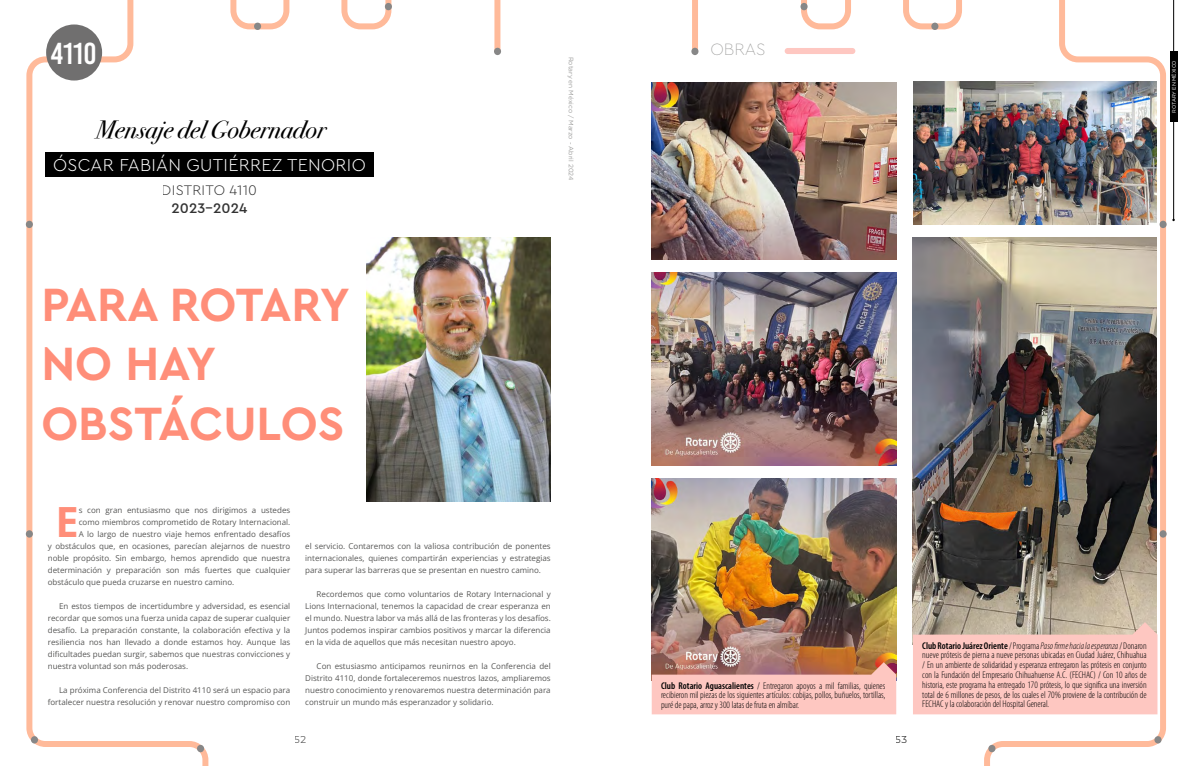
<style>
.page{position:relative;width:1202px;height:766px;background:#fff}
.page>*{position:absolute;margin:0;border:0;box-sizing:border-box;transform-origin:0 0}
.t1{font:700 48.9px/59.4px "Cera Pro";color:#ff8e79}
.t2{font:700 41.6px "Open Sans";color:#ff8e79}
.t3{font:30.3px "Bebas Kai";color:#fff}
.t4{font:italic 25px "Bodoni Svty Two OSITCTT";color:#000}
.t5{font:300 18px "Cera Pro";letter-spacing:.015em;color:#fff}
.t6{font:100 17.2px "Cera Pro";color:#9d9d9c}
.t7{font:300 14.6px "Cera Pro";letter-spacing:.01em;color:#000}
.t8{font:500 14.6px "Cera Pro";letter-spacing:.01em;color:#000}
.t9{font:10px "Montserrat";color:#000}
.t10{font:300 condensed 9.8px/9.8px "Myriad Pro";color:#000;text-align:justify}
.t11{font:8px/12px "Open Sans";color:#575756;text-align:justify}
.t12{font:6.5px "Gotham Rounded";color:#9d9d9c}
.t13{font:5px "Gotham HTF";color:#fff}
.s1{font-weight:600}
.s2{font-style:italic}
</style>
<div class="page">
<hr style="left:1173px;top:0;width:1px;height:220px;background:#000">
<div style="left:1170px;top:51px;width:7px;height:70px;background:#000"></div>
<img style="left:652px;top:478px;width:40px;height:184px">
<img style="left:692px;top:0;width:474px;height:765px">
<div style="left:691px;top:48px;width:7px;height:7px;background:#878787;border-radius:50%"></div>
<div style="left:800px;top:3px;width:8px;height:7px;background:#878787;border-radius:50%"></div>
<div style="left:931px;top:23px;width:7px;height:7px;background:#878787;border-radius:50%"></div>
<div style="left:1159px;top:221px;width:8px;height:7px;background:#878787;border-radius:50%"></div>
<div style="left:1159px;top:530px;width:8px;height:7px;background:#878787;border-radius:50%"></div>
<div style="left:988px;top:744px;width:7px;height:8px;background:#878787;border-radius:50%"></div>
<div style="left:1154px;top:736px;width:7px;height:7px;background:#878787;border-radius:50%"></div>
<div style="left:785px;top:48px;width:70px;height:6px;background:#fec7c1;border-radius:3px"></div>
<svg style="left:652px;top:662px;width:244px;height:52px;background:#eab2a9"></svg>
<svg style="left:913px;top:622px;width:244px;height:92px;background:#f5c4bc"></svg>
<svg style="left:26px;top:0;width:474px;height:765px"></svg>
<div style="left:494px;top:48px;width:7px;height:7px;background:#878787;border-radius:50%"></div>
<div style="left:385px;top:3px;width:7px;height:7px;background:#878787;border-radius:50%"></div>
<div style="left:254px;top:23px;width:7px;height:7px;background:#878787;border-radius:50%"></div>
<div style="left:26px;top:221px;width:7px;height:7px;background:#878787;border-radius:50%"></div>
<div style="left:26px;top:530px;width:7px;height:7px;background:#878787;border-radius:50%"></div>
<div style="left:197px;top:744px;width:7px;height:8px;background:#878787;border-radius:50%"></div>
<div style="left:31px;top:736px;width:7px;height:7px;background:#878787;border-radius:50%"></div>
<div style="left:45px;top:152px;width:329px;height:24px;background:#000"></div>
<div style="left:46px;top:24px;width:56px;height:56px;background:#706f6f;border-radius:50%"></div>
<img style="left:652px;top:82px;width:244px;height:178px">
<img style="left:652px;top:273px;width:244px;height:192px">
<img style="left:913px;top:81px;width:244px;height:144px">
<img style="left:366px;top:237px;width:185px;height:264px">
<h3 class="t3" style="left:51px;top:37px;width:47px">4110</h3>
<h3 class="t4" style="left:95px;top:114px;width:232px">Mensaje del Gobernador</h3>
<h3 class="t5" style="left:53px;top:153px;width:314px">ÓSCAR FABIÁN GUTIÉRREZ TENORIO</h3>
<h3 class="t7" style="left:162px;top:181px;width:97px">DISTRITO 4110</h3>
<h3 class="t8" style="left:171px;top:198px;width:78px">2023-2024</h3>
<p class="t12" style="left:576px;top:57px;width:125px;rotate:90deg">Rotary en México / Marzo - Abril 2024</p>
<h3 class="t6" style="left:710px;top:38px;width:57px">OBRAS</h3>
<p class="t13" style="left:1171px;top:113px;width:54px;rotate:-90deg">ROTARY EN MÉXICO</p>
<h1 class="t1" style="left:41px;top:272px;width:310px">PARA ROTARY<br>NO HAY<br>OBSTÁCULOS</h1>
<h2 class="t2" style="left:55px;top:492px;width:25px">E</h2>
<p class="t11" style="left:79px;top:504px;width:213px">s con gran entusiasmo que nos dirigimos a ustedes</p>
<p class="t11" style="left:79px;top:516px;width:213px">como miembros comprometido de Rotary Internacional.</p>
<p class="t11" style="left:79px;top:528px;width:213px">A lo largo de nuestro viaje hemos enfrentado desafíos</p>
<p class="t11" style="left:48px;top:540px;width:244px">y obstáculos que, en ocasiones, parecían alejarnos de nuestro</p>
<p class="t11" style="left:48px;top:552px;width:244px">noble propósito. Sin embargo, hemos aprendido que nuestra</p>
<p class="t11" style="left:48px;top:564px;width:244px">determinación y preparación son más fuertes que cualquier</p>
<p class="t11" style="left:48px;top:576px;width:188px">obstáculo que pueda cruzarse en nuestro camino.</p>
<p class="t11" style="left:48px;top:600px;width:244px;text-indent:11px">En estos tiempos de incertidumbre y adversidad, es esencial recordar que somos una fuerza unida capaz de superar cualquier desafío. La preparació n constante, la colaboración efectiva y la resiliencia nos han llevado a donde estamos hoy. Aunque las dificultades puedan surgir, sabemos que nuestras convicciones y nuestra voluntad son más poderosas.</p>
<p class="t11" style="left:48px;top:684px;width:244px;text-align:right">La próxima Conferencia del Distrito 4110 será un espacio para fortalecer nuestra resolución y renovar nuestro compromiso con</p>
<p class="t11" style="left:305px;top:540px;width:247px">el servicio. Contaremos con la valiosa contribución de ponentes internacionales, quienes compartirá n experiencias y estrategias para superar las barreras que se presentan en nuestro camino.</p>
<p class="t11" style="left:305px;top:588px;width:247px;text-indent:11px">Recordemos que como voluntarios de Rotary Internacional y Lions Internacional, tenemos la capacidad de crear esperanza en el mundo. Nuestra labor va más allá de las fronteras y los desafíos.<br>Juntos podemos inspirar cambios positivos y marcar la diferencia en la vida de aquellos que más necesitan nuestro apoyo.</p>
<p class="t11" style="left:305px;top:660px;width:247px;text-indent:11px">Con estusiasmo anticipamos reunirnos en la Conferencia del Distrito 4110, donde fortaleceremos nuestros lazos, ampliaremos nuestro conocimiento y renovaremos nuestra determinación para construir un mundo más esperanzador y solidario.</p>
<p class="t9" style="left:295px;top:732px;width:13px">52</p>
<p class="t9" style="left:896px;top:732px;width:13px">53</p>
<p class="t10" style="left:661px;top:680px;width:226px"><span class="s1">Club Rotario Aguascalientes</span> / Entregaron apoyos a mil familias, quienes recibieron mil piezas de los siguientes artículos: cobijas, pollos, buñuelos, tortillas, puré de papa, arroz y 300 latas de fruta en almíbar.</p>
<p class="t10" style="left:922px;top:640px;width:226px"><span class="s1">Club Rotario Juárez Oriente</span> / Programa <span class="s2">Paso firme hacia la esperanza</span> / Donaron nueve prótesis de pierna a nueve personas ubicadas en Ciudad Juárez, Chihuahua / En un ambiente de solidaridad y esperanza entregaron las prótesis en conjunto con la Fundación del Empresario Chihuahuense A.C. (FECHAC) / Con 10 años de historia, este programa ha entregado 170 prótesis, lo que significa una inversión total de 6 millones de pesos, de los cuales el 70% proviene de la contribución de FECHAC y la colaboración del Hospital General.</p>
</div>
